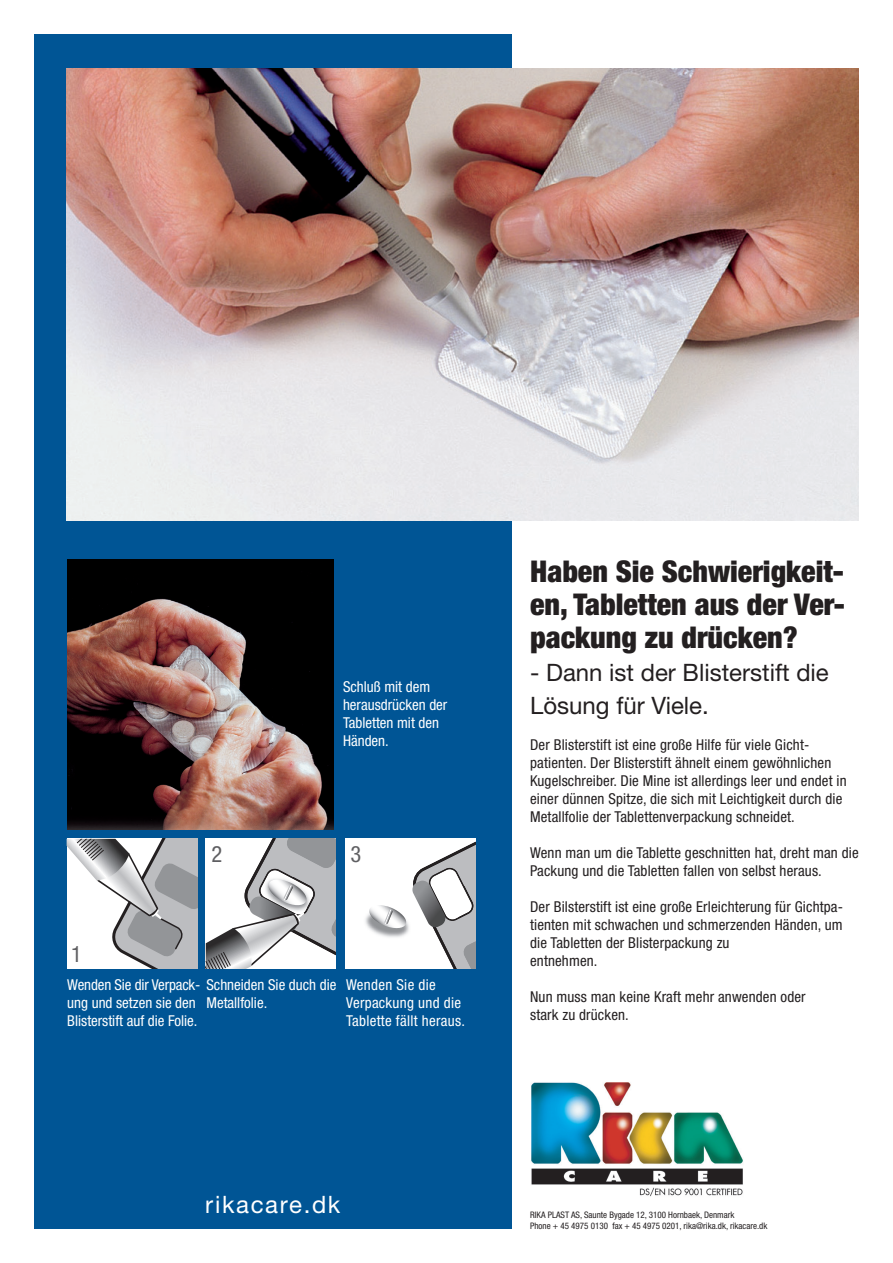
<style>
.page{position:relative;width:893px;height:1263px;background:#fff}
.page>*{position:absolute;margin:0;border:0;box-sizing:border-box;transform-origin:0 0}
.t1{font:900 condensed 30px/33px "Helvetica Neue";color:#231f20;text-align:justify}
.t2{font:24px/33px "Helvetica Neue";color:#231f20}
.t3{font:24px "Helvetica Neue";letter-spacing:.07em;color:#fff}
.t4{font:condensed 22.5px "Helvetica Neue";color:#5f5f62}
.t5{font:condensed 15px/18px "Helvetica Neue";letter-spacing:.01em;color:#231f20}
.t6{font:condensed 15px/18px "Helvetica Neue";color:#fff}
.t7{font:condensed 15px/18px "Helvetica Neue";letter-spacing:.02em;color:#fff}
.t8{font:condensed 9px/10.5px "Helvetica Neue";color:#231f20}
</style>
<div class="page">
<div style="left:34px;top:34px;width:478px;height:1195px;background:#005595"></div>
<svg style="left:67px;top:839px;width:130px;height:130px;background:#c5c6c7"></svg>
<svg style="left:206px;top:839px;width:130px;height:130px;background:#c9c9cb"></svg>
<div style="left:345px;top:839px;width:23px;height:130px;background:#fff"></div>
<svg style="left:368px;top:839px;width:108px;height:130px;background:#dbdcdd"></svg>
<img style="left:67px;top:69px;width:792px;height:452px">
<img style="left:67px;top:559px;width:266px;height:270px">
<img style="left:531px;top:1082px;width:212px;height:115px">
<p class="t6" style="left:343px;top:677px;width:106px">Schluß mit dem herausdrücken der<br>Tabletten mit den<br>Händen.</p>
<h3 class="t4" style="left:71px;top:941px;width:12px">1</h3>
<h3 class="t4" style="left:212px;top:841px;width:12px">2</h3>
<h3 class="t4" style="left:351px;top:841px;width:12px">3</h3>
<p class="t6" style="left:67px;top:976px;width:271px">Wenden Sie dir Verpack- Schneiden Sie duch die ung und setzen sie den<br>Blisterstift auf die Folie.</p>
<p class="t6" style="left:206px;top:994px;width:62px">Metallfolie.</p>
<p class="t7" style="left:346px;top:976px;width:120px">Wenden Sie die<br>Verpackung und die<br>Tablette fällt heraus.</p>
<h1 class="t1" style="left:530px;top:554px;width:316px">Haben Sie Schwierigkeit&shy;en, Tabletten aus der Ver&shy;packung zu drücken?</h1>
<h2 class="t2" style="left:530px;top:656px;width:300px">- Dann ist der Blisterstift die<br>Lösung für Viele.</h2>
<p class="t5" style="left:530px;top:736px;width:318px">Der Blisterstift ist eine große Hilfe für viele Gicht&shy;patienten. Der Blisterstift ähnelt einem gewöhnlichen Kugelschreiber. Die Mine ist allerdings leer und endet in einer dünnen Spitze, die sich mit Leichtigkeit durch die Metallfolie der Tablettenverpackung schneidet.</p>
<p class="t5" style="left:530px;top:844px;width:330px">Wenn man um die Tablette geschnitten hat, dreht man die<br>Packung und die Tabletten fallen von selbst heraus.</p>
<p class="t5" style="left:530px;top:898px;width:314px">Der Bilsterstift ist eine große Erleichterung für Gichtpa&shy;tienten mit schwachen und schmerzenden Händen, um die Tabletten der Blisterpackung zu<br>entnehmen.</p>
<p class="t5" style="left:530px;top:988px;width:277px">Nun muss man keine Kraft mehr anwenden oder stark zu drücken.</p>
<h2 class="t3" style="left:205px;top:1190px;width:137px">rikacare.dk</h2>
<p class="t8" style="left:530px;top:1210px;width:239px">RIKA PLAST AS, Saunte Bygade 12, 3100 Hornbaek, Denmark<br>Phone + 45 4975 0130 fax + 45 4975 0201, rika@rika.dk, rikacare.dk</p>
</div>
